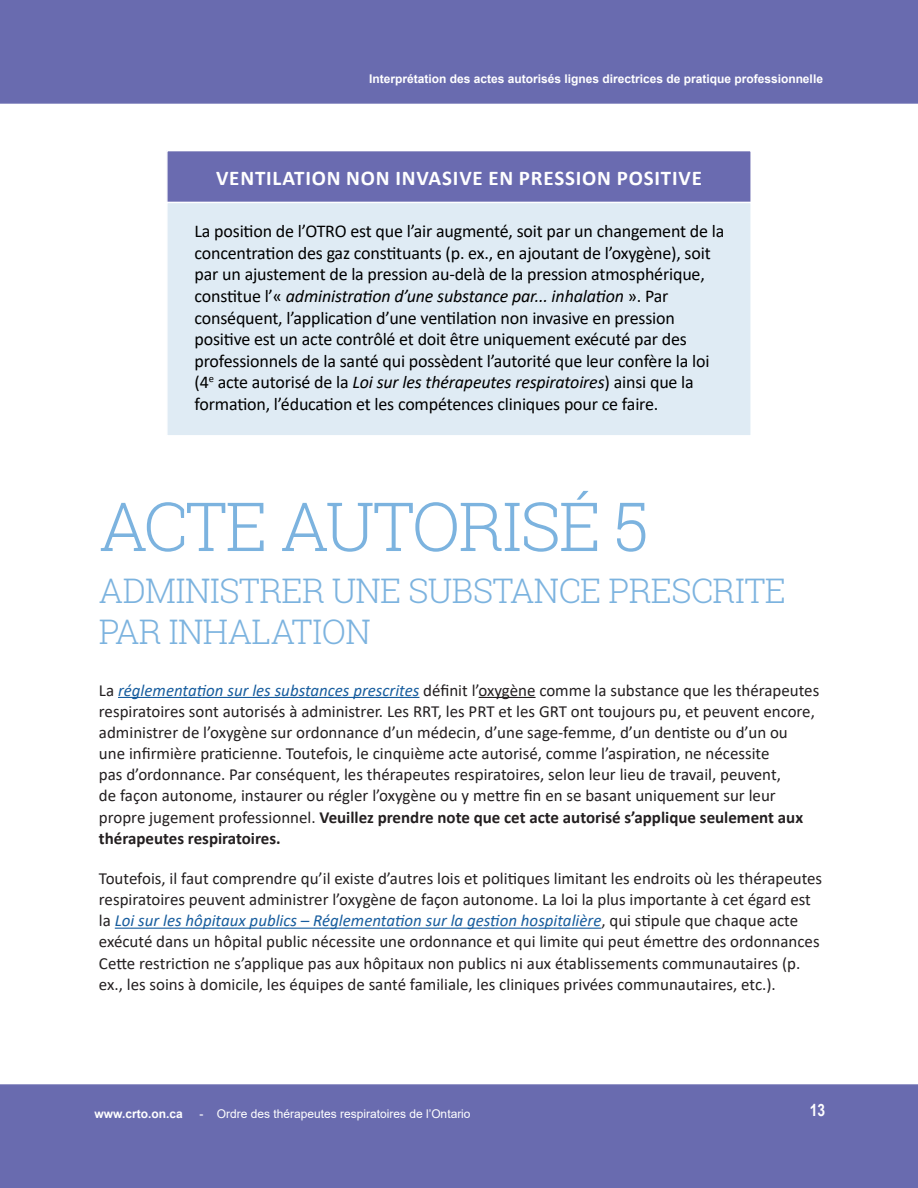
<style>
.page{position:relative;width:918px;height:1188px;background:#fff}
.page>*{position:absolute;margin:0;border:0;box-sizing:border-box;transform-origin:0 0}
.Page_Header_-_Blue{font:300 67.8px "Roboto Slab";letter-spacing:-.03em;color:#7cb3df}
.Page_Header_-_Blue-2{font:300 33.9px/40.7px "Roboto Slab";letter-spacing:-.02em;color:#7cb3df}
.Page_Section_Title{font:700 21px "Calibri";letter-spacing:.04em;color:#fff}
.Page_Section_Title-2{font:18px/21.6px "Calibri";letter-spacing:-.01em;color:#000}
.Page_Header_Subtext{font:16.95px/21.1px "Calibri";color:#231f20}
.t1{font:700 16.95px "Arial Narrow";color:#fff}
.t2{font:700 12px "Arial";color:#fff}
.t3{font:12px "Arial";color:#fff}
.s1{font-style:italic}
.s2{font-style:italic;color:#175d9e}
.s3{font-weight:700}
</style>
<div class="page">
<div style="left:0;top:1084px;width:918px;height:104px;background:#696baf"></div>
<div style="left:0;top:0;width:918px;height:104px;background:#696baf"></div>
<hr style="left:118px;top:697px;width:301px;height:1px;background:#175d9e">
<hr style="left:479px;top:697px;width:57px;height:1px;background:#231f20">
<hr style="left:115px;top:928px;width:486px;height:1px;background:#175d9e">
<div style="left:167px;top:151px;width:584px;height:52px;background:#6a6bb0"></div>
<div style="left:166px;top:150px;width:586px;height:54px;border:2px solid #fff"></div>
<div style="left:167px;top:202px;width:584px;height:234px;background:#dfebf4"></div>
<div style="left:166px;top:202px;width:586px;height:235px;border:2px solid #fff"></div>
<p class="t2" style="left:369px;top:70px;width:455px">Interprétation des actes autorisés lignes directrices de pratique professionnelle</p>
<p class="Page_Section_Title" style="left:216px;top:163px;width:487px">VENTILATION NON INVASIVE EN PRESSION POSITIVE</p>
<p class="Page_Section_Title-2" style="left:195px;top:220px;width:531px">La position de l’OTRO est que l’air augmenté, soit par un changement de la concentration des gaz constituants (p. ex., en ajoutant de l’oxygène), soit par un ajustement de la pression au-delà de la pression atmosphérique, constitue l’« <span class="s1">administration d’une substance par... inhalation</span> ». Par conséquent, l’application d’une ventilation non invasive en pression positive est un acte contrôlé et doit être uniquement exécuté par des professionnels de la santé qui possèdent l’autorité que leur confère la loi (4<sup>e</sup> acte autorisé de la <span class="s1">Loi sur les thérapeutes respiratoires</span>) ainsi que la formation, l’éducation et les compétences cliniques pour ce faire.</p>
<p class="Page_Header_-_Blue" style="left:99px;top:480px;width:552px">ACTE AUTORISÉ 5</p>
<p class="Page_Header_-_Blue-2" style="left:99px;top:570px;width:689px">ADMINISTRER UNE SUBSTANCE PRESCRITE<br>PAR INHALATION</p>
<p class="Page_Header_Subtext" style="left:99px;top:679px;width:722px">La <span class="s2">réglementation sur les substances prescrites</span> définit l’oxygène comme la substance que les thérapeutes respiratoires sont autorisés à administrer. Les RRT, les PRT et les GRT ont toujours pu, et peuvent encore, administrer de l’oxygène sur ordonnance d’un médecin, d’une sage-femme, d’un dentiste ou d’un ou<br>une infirmière praticienne. Toutefois, le cinquième acte autorisé, comme l’aspiration, ne nécessite<br>pas d’ordonnance. Par conséquent, les thérapeutes respiratoires, selon leur lieu de travail, peuvent,<br>de façon autonome, instaurer ou régler l’oxygène ou y mettre fin en se basant uniquement sur leur propre jugement professionnel. <span class="s3">Veuillez prendre note que cet acte autorisé s’applique seulement aux thérapeutes respiratoires.</span></p>
<p class="Page_Header_Subtext" style="left:99px;top:867px;width:725px">Toutefois, il faut comprendre qu’il existe d’autres lois et politiques limitant les endroits où les thérapeutes respiratoires peuvent administrer l’oxygène de façon autonome. La loi la plus importante à cet égard est la <span class="s2">Loi sur les hôpitaux publics – Réglementation sur la gestion hospitalière</span>, qui stipule que chaque acte exécuté dans un hôpital public nécessite une ordonnance et qui limite qui peut émettre des ordonnances Cette restriction ne s’applique pas aux hôpitaux non publics ni aux établissements communautaires (p. ex., les soins à domicile, les équipes de santé familiale, les cliniques privées communautaires, etc.).</p>
<p class="t2" style="left:94px;top:1105px;width:90px">www.crto.on.ca</p>
<p class="t3" style="left:199px;top:1106px;width:273px">- Ordre des thérapeutes respiratoires de l’Ontario</p>
<p class="t1" style="left:810px;top:1097px;width:17px">13</p>
</div>
